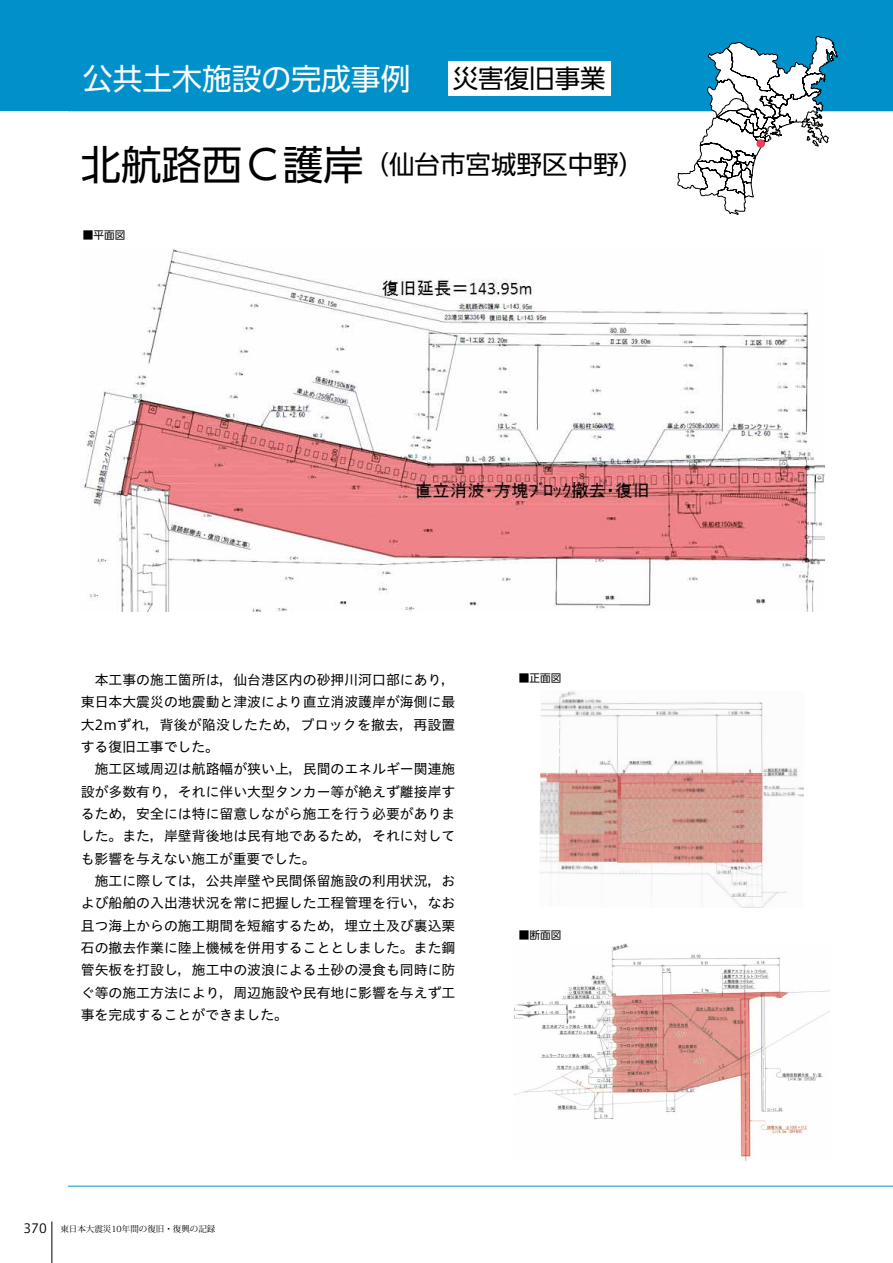
<style>
.page{position:relative;width:893px;height:1263px;background:#fff}
.page>*{position:absolute;margin:0;border:0;box-sizing:border-box;transform-origin:0 0}
.t1{font:29.7px "UD Shin Go Pro";color:#fff}
.t2{font:25.5px "UD Shin Go Pro";color:#000}
.t3{font:13.8px/22.4px "Hiragino UD Sans Std W4";letter-spacing:.005em;color:#000}
.t4{font:10.65px "UD Shin Go Pro";color:#000}
.t5{font:8.55px "Koz Min Pr 6 N";color:#000}
.s1{font-size:40.35px}
.s2{font-family:"Hiragino UD Sans Std W3";font-size:12.75px}
</style>
<div class="page">
<hr style="left:52px;top:1221px;width:1px;height:42px;background:#000">
<img style="left:81px;top:249px;width:744px;height:362px">
<div style="left:0;top:0;width:893px;height:111px;background:#0091ca"></div>
<div style="left:448px;top:61px;width:163px;height:34px;background:#fff"></div>
<hr style="left:68px;top:1186px;width:825px;height:1px;background:#0091ca">
<svg style="left:677px;top:36px;width:161px;height:179px"></svg>
<div style="left:756px;top:139px;width:9px;height:9px;background:#e84056;border-radius:50%"></div>
<img style="left:539px;top:691px;width:265px;height:217px">
<img style="left:515px;top:943px;width:314px;height:218px">
<h1 class="t1" style="left:83px;top:55px;width:329px">公共土木施設の完成事例</h1>
<h2 class="t2" style="left:453px;top:57px;width:155px">災害復旧事業</h2>
<h2 class="t2" style="left:81px;top:144px;width:565px"><span class="s1">北航路西Ｃ護岸</span>（仙台市宮城野区中野）</h2>
<p class="t4" style="left:83px;top:226px;width:44px">■平面図</p>
<p class="t3" style="left:81px;top:668px;width:376px">　本工事の施工箇所は，仙台港区内の砂押川河口部にあり，東日本大震災の地震動と津波により直立消波護岸が海側に最大2mずれ，背後が陥没したため，ブロックを撤去，再設置する復旧工事でした。<br>　施工区域周辺は航路幅が狭い上，民間のエネルギー関連施設が多数有り，それに伴い大型タンカー等が絶えず離接岸するため，安全には特に留意しながら施工を行う必要がありました。また，岸壁背後地は民有地であるため，それに対しても影響を与えない施工が重要でした。<br>　施工に際しては，公共岸壁や民間係留施設の利用状況，および船舶の入出港状況を常に把握した工程管理を行い，なお且つ海上からの施工期間を短縮するため，埋立土及び裏込栗石の撤去作業に陸上機械を併用することとしました。また鋼管矢板を打設し，施工中の波浪による土砂の浸食も同時に防ぐ等の施工方法により，周辺施設や民有地に影響を与えず工事を完成することができました。</p>
<p class="t4" style="left:519px;top:670px;width:44px">■正面図</p>
<p class="t4" style="left:519px;top:926px;width:44px">■断面図</p>
<p class="t5" style="left:24px;top:1224px;width:193px"><span class="s2">370</span> 東日本大震災10年間の復旧・復興の記録</p>
</div>
